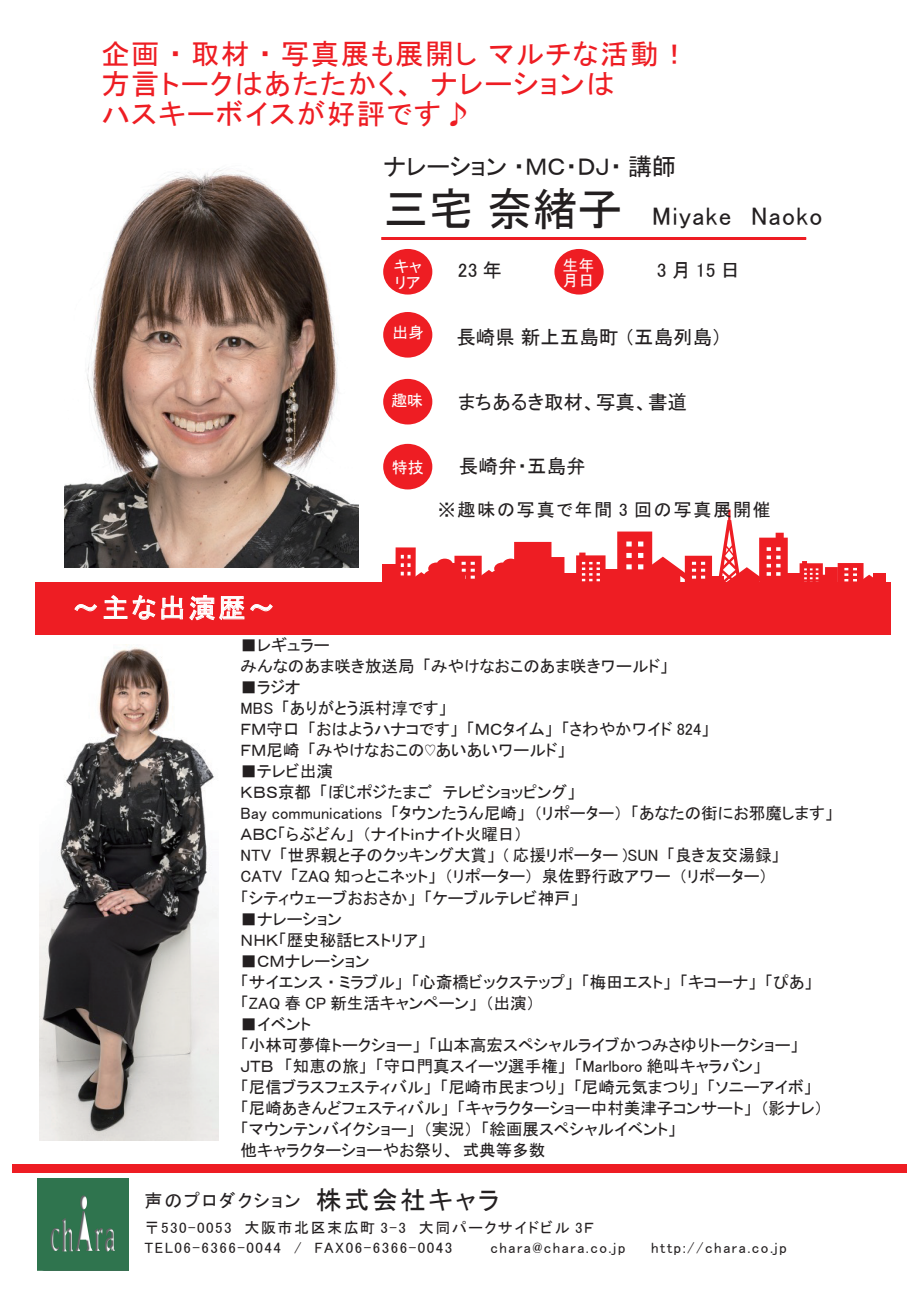
<style>
.page{position:relative;width:919px;height:1289px;background:#fff}
.page>*{position:absolute;margin:0;border:0;box-sizing:border-box;transform-origin:0 0}
.t1{font:28.5px/30px "MS P Gothic";letter-spacing:.05em;color:#ee1d23}
.t2{font:27px "MS P Gothic";letter-spacing:.1em;color:#fff}
.t3{font:25.5px "MS P Gothic";letter-spacing:.05em;color:#231f20}
.t4{font:24px "MS P Gothic";color:#231f20}
.t5{font:19.5px "MS P Gothic";color:#231f20}
.t6{font:18px "MS P Gothic";letter-spacing:.1em;color:#231f20}
.t7{font:16.5px/21px "MS P Gothic";color:#231f20}
.t8{font:15.9px/15.6px "MS P Gothic";color:#fff}
.t9{font:15px/19.5px "MS P Gothic";letter-spacing:.1em;color:#231f20}
.s1{font-size:45px}
.s2{font-size:25.5px}
</style>
<div class="page">
<hr style="left:381px;top:237px;width:425px;height:3px;background:#ee1d23">
<div style="left:554px;top:249px;width:49px;height:45px;background:#ee1d23;border-radius:50%"></div>
<div style="left:383px;top:312px;width:49px;height:45px;background:#ee1d23;border-radius:50%"></div>
<div style="left:383px;top:379px;width:49px;height:45px;background:#ee1d23;border-radius:50%"></div>
<div style="left:383px;top:444px;width:49px;height:45px;background:#ee1d23;border-radius:50%"></div>
<div style="left:383px;top:249px;width:49px;height:45px;background:#ee1d23;border-radius:50%"></div>
<div style="left:35px;top:582px;width:855px;height:52px;background:#ee1d23"></div>
<div style="left:563px;top:573px;width:16px;height:20px;background:#ee1d23"></div>
<div style="left:382px;top:564px;width:15px;height:29px;background:#ee1d23"></div>
<div style="left:786px;top:573px;width:16px;height:20px;background:#ee1d23"></div>
<div style="left:873px;top:573px;width:12px;height:20px;background:#ee1d23"></div>
<div style="left:603px;top:570px;width:15px;height:23px;background:#ee1d23"></div>
<svg style="left:395px;top:542px;width:169px;height:40px"></svg>
<svg style="left:576px;top:552px;width:29px;height:30px"></svg>
<svg style="left:799px;top:561px;width:74px;height:21px"></svg>
<svg style="left:617px;top:509px;width:170px;height:73px"></svg>
<svg style="left:74px;top:595px;width:109px;height:25px"></svg>
<svg style="left:189px;top:595px;width:84px;height:25px"></svg>
<div style="left:12px;top:1164px;width:894px;height:8px;background:#ee1d23"></div>
<img style="left:38px;top:1178px;width:91px;height:92px">
<img style="left:39px;top:644px;width:179px;height:496px">
<img style="left:65px;top:168px;width:294px;height:399px">
<h1 class="t1" style="left:101px;top:39px;width:588px">企画・取材・写真展も展開し マルチな活動！方言トークはあたたかく、ナレーションは<br>ハスキーボイスが好評です♪</h1>
<h3 class="t4" style="left:383px;top:155px;width:294px">ナレーション・ＭＣ・ＤＪ・講師</h3>
<h3 class="t3" style="left:383px;top:203px;width:440px"><span class="s1">三宅 奈緒子</span> Miyake　Naoko</h3>
<p class="t5" style="left:458px;top:260px;width:45px">23 年</p>
<p class="t5" style="left:657px;top:260px;width:84px">3月15日</p>
<p class="t8" style="left:562px;top:257px;width:33px">生年月日</p>
<p class="t8" style="left:394px;top:258px;width:29px">キャリア</p>
<h2 class="t2" style="left:72px;top:594px;width:204px">～主な出演歴～</h2>
<p class="t8" style="left:392px;top:325px;width:33px">出身</p>
<p class="t5" style="left:456px;top:327px;width:267px">長崎県 新上五島町 （五島列島）</p>
<p class="t8" style="left:391px;top:392px;width:33px">趣味</p>
<p class="t5" style="left:458px;top:392px;width:230px">まちあるき取材、写真、書道</p>
<p class="t8" style="left:392px;top:459px;width:33px">特技</p>
<p class="t5" style="left:459px;top:456px;width:128px">長崎弁・五島弁</p>
<p class="t6" style="left:437px;top:501px;width:335px">※趣味の写真で年間 3 回の写真展開催</p>
<p class="t7" style="left:240px;top:635px;width:429px">■レギュラー<br>みんなのあま咲き放送局「みやけなおこのあま咲きワールド」</p>
<p class="t7" style="left:240px;top:677px;width:470px">■ラジオ<br>MBS 「ありがとう浜村淳です」<br>ＦＭ守口「おはようハナコです」「ＭＣタイム」「さわやかワイド 824」<br>ＦＭ尼崎「みやけなおこの♡あいあいワールド」</p>
<p class="t7" style="left:240px;top:761px;width:594px">■テレビ出演<br>ＫＢＳ京都「ぽじポジたまご　テレビショッピング」<br>Bay communications 「タウンたうん尼崎」（リポーター）「あなたの街にお邪魔します」ＡＢＣ「らぶどん」（ナイトｉｎナイト火曜日）<br>NTV 「世界親と子のクッキング大賞」 ( 応援リポーター )SUN 「良き友交湯録」<br>CATV 「ZAQ 知っとこネット」（リポーター）泉佐野行政アワー（リポーター）<br>「シティウェーブおおさか」「ケーブルテレビ神戸」</p>
<p class="t7" style="left:240px;top:908px;width:187px">■ナレーション　<br>ＮＨＫ「歴史秘話ヒストリア」</p>
<p class="t7" style="left:240px;top:950px;width:573px">■ＣＭナレーション　<br>「サイエンス・ミラブル」「心斎橋ビックステップ」「梅田エスト」「キコーナ」「ぴあ」「ZAQ 春 CP 新生活キャンペーン」（出演）</p>
<p class="t7" style="left:240px;top:1013px;width:584px">■イベント<br>「小林可夢偉トークショー」「山本高宏スペシャルライブかつみさゆりトークショー」<br>ＪＴＢ　「知恵の旅」「守口門真スイーツ選手権」「Marlboro 絶叫キャラバン」<br>「尼信ブラスフェスティバル」「尼崎市民まつり」「尼崎元気まつり」「ソニーアイボ」「尼崎あきんどフェスティバル」「キャラクターショー中村美津子コンサート」（影ナレ）「マウンテンバイクショー」（実況）「絵画展スペシャルイベント」<br>他キャラクターショーやお祭り、式典等多数</p>
<p class="t6" style="left:145px;top:1191px;width:356px">声のプロダクション　<span class="s2">株式会社キャラ</span></p>
<p class="t9" style="left:145px;top:1217px;width:450px">〒530-0053　大阪市北区末広町 3-3　大同パークサイドビル 3Ｆ<br>TEL06-6366-0044　/　FAX06-6366-0043</p>
<p class="t9" style="left:490px;top:1237px;width:136px">chara@chara.co.jp</p>
<p class="t9" style="left:651px;top:1237px;width:137px">http://chara.co.jp</p>
</div>
